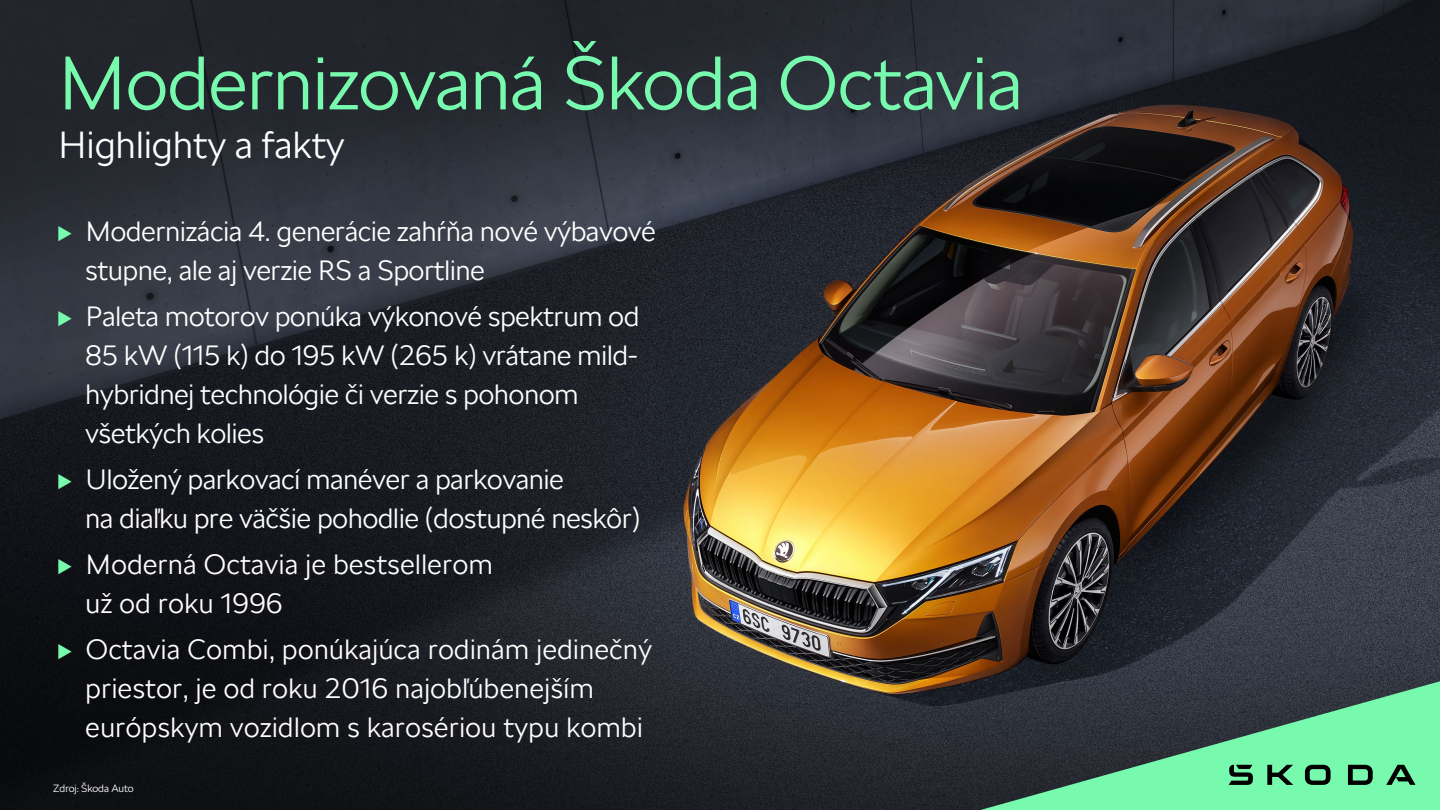
<style>
.page{position:relative;width:1440px;height:810px;background:#fff}
.page>*{position:absolute;margin:0;border:0;box-sizing:border-box;transform-origin:0 0}
.t1{font:300 75px "SKODA Next";color:#78faae}
.t2{font:300 37.5px "SKODA Next";letter-spacing:.01em;color:#fff}
.t3{font:300 27.75px/38.8px "SKODA Next";color:#fff}
.t4{font:300 27.75px/38.8px "SKODA Next";letter-spacing:.02em;color:#fff}
.t5{font:300 10.5px "SKODA Next";color:#fff}
.s1{font-size:20.85px;color:#78faae}
</style>
<div class="page">
<img style="left:0;top:0;width:1440px;height:810px">
<svg style="left:980px;top:681px;width:460px;height:129px;background:#508e6f"></svg>
<svg style="left:1229px;top:765px;width:186px;height:20px;background:#4b9c6d"></svg>
<p class="t1" style="left:58px;top:39px;width:966px">Modernizovaná Škoda Octavia</p>
<p class="t2" style="left:58px;top:123px;width:288px">Highlighty a fakty</p>
<p class="t3" style="left:86px;top:212px;width:572px;text-indent:-27px"><span class="s1">▶</span> Modernizácia 4. generácie zahŕňa nové výbavové stupne, ale aj verzie RS a Sportline</p>
<p class="t3" style="left:86px;top:297px;width:555px;text-indent:-27px"><span class="s1">▶</span> Paleta motorov ponúka výkonové spektrum od 85 kW (115 k) do 195 kW (265 k) vrátane mild&shy;hybridnej technológie či verzie s pohonom všetkých kolies</p>
<p class="t3" style="left:86px;top:460px;width:556px;text-indent:-27px"><span class="s1">▶</span> Uložený parkovací manéver a parkovanie<br>na diaľku pre väčšie pohodlie (dostupné neskôr)</p>
<p class="t4" style="left:86px;top:545px;width:409px;text-indent:-27px"><span class="s1">▶</span> Moderná Octavia je bestsellerom už od roku 1996</p>
<p class="t4" style="left:86px;top:630px;width:568px;text-indent:-27px"><span class="s1">▶</span> Octavia Combi, ponúkajúca rodinám jedinečný priestor, je od roku 2016 najobľúbenejším európskym vozidlom s karosériou typu kombi</p>
<p class="t5" style="left:53px;top:782px;width:82px">Zdroj: Škoda Auto</p>
</div>
